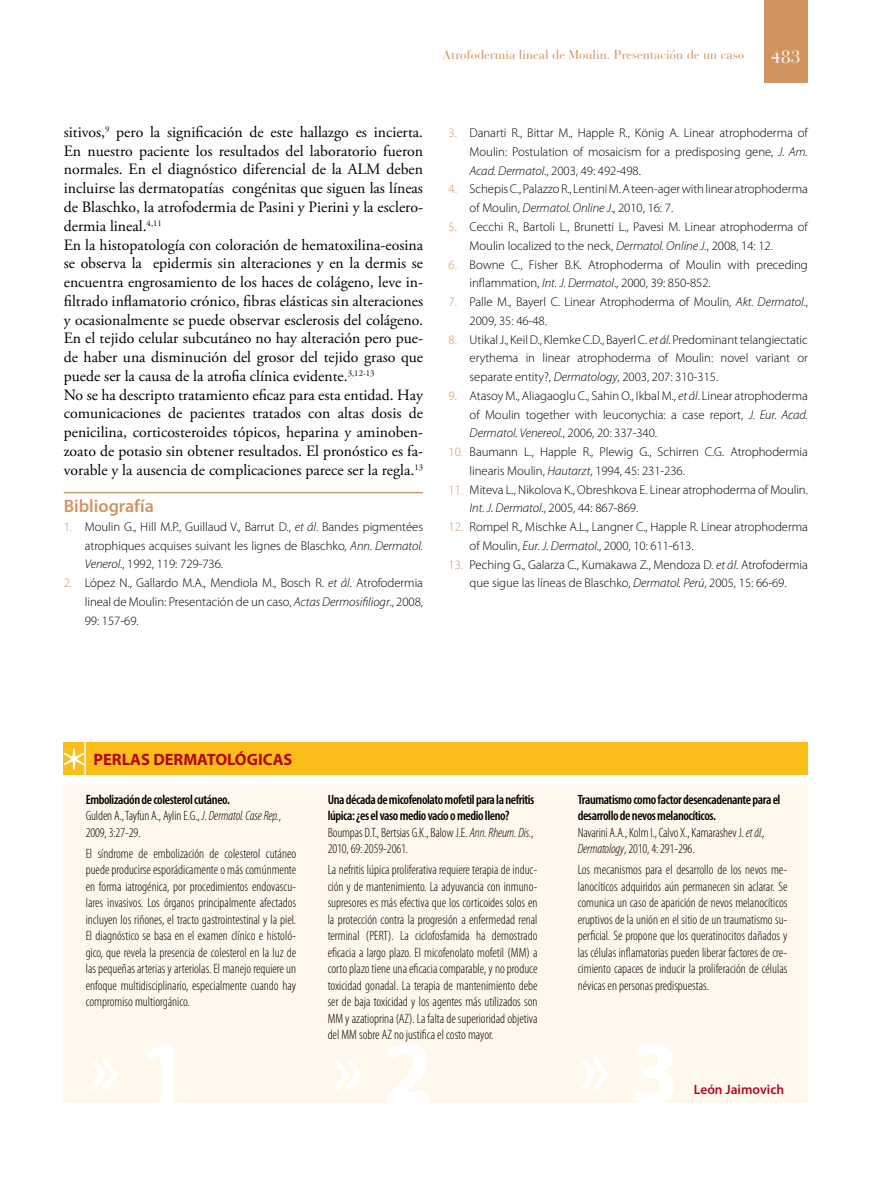
<style>
.page{position:relative;width:893px;height:1191px;background:#fff}
.page>*{position:absolute;margin:0;border:0;box-sizing:border-box;transform-origin:0 0}
.t1{font:600 18px "Myriad Pro";color:#d1945f}
.t2{font:18px "Bauer Bodoni";color:#fff}
.t3{font:700 16.5px "Myriad Pro";color:#b3071b}
.t4{font:15.75px/18.8px "Adobe Garamond Pro";color:#000}
.t5{font:300 condensed 13.5px/16.5px "Myriad Pro";color:#000;text-align:justify}
.t6{font:600 condensed 13.5px/16.5px "Myriad Pro";letter-spacing:-.03em;color:#000}
.t7{font:600 13.5px "Myriad Pro";color:#b3071b}
.t8{font:300 12.75px/18.8px "Myriad Pro";letter-spacing:-.005em;color:#000}
.t9{font:12.75px "Bauer Bodoni";color:#d1945f}
.s1{color:#d1945f}
.s2{font-style:italic}
.s3{font-weight:600}
.s4{font-weight:300}
.s5{font-weight:300;font-style:italic}
</style>
<div class="page">
<div style="left:764px;top:0;width:44px;height:82px;background:#d1945f"></div>
<hr style="left:64px;top:492px;width:359px;height:1px;background:#d1945f">
<div style="left:64px;top:784px;width:744px;height:319px;background:#fff9ed"></div>
<div style="left:64px;top:742px;width:744px;height:32px;background:#fbbd1a"></div>
<svg style="left:64px;top:748px;width:20px;height:21px"></svg>
<hr style="left:84px;top:742px;width:2px;height:34px;background:#fff">
<p class="t9" style="left:443px;top:47px;width:303px">Atrofodermia lineal de Moulin. Presentación de un caso</p>
<h1 class="t2" style="left:771px;top:46px;width:32px">483</h1>
<p class="t4" style="left:64px;top:123px;width:361px">sitivos,<sup>9</sup> pero la significación de este hallazgo es incierta.<br>En nuestro paciente los resultados del laboratorio fueron normales. En el diagnóstico diferencial de la ALM deben incluirse las dermatopatías congénitas que siguen las líneas de Blaschko, la atrofodermia de Pasini y Pierini y la esclero&shy;dermia lineal.<sup>4,11<br></sup>En la histopatología con coloración de hematoxilina-eosina se observa la epidermis sin alteraciones y en la dermis se encuentra engrosamiento de los haces de colágeno, leve in&shy;filtrado inflamatorio crónico, fibras elásticas sin alteraciones y ocasionalmente se puede observar esclerosis del colágeno.<br>En el tejido celular subcutáneo no hay alteración pero pue&shy;de haber una disminución del grosor del tejido graso que puede ser la causa de la atrofia clínica evidente.<sup>3,12-13<br></sup>No se ha descripto tratamiento eficaz para esta entidad. Hay comunicaciones de pacientes tratados con altas dosis de penicilina, corticosteroides tópicos, heparina y aminoben&shy;zoato de potasio sin obtener resultados. El pronóstico es fa&shy;vorable y la ausencia de complicaciones parece ser la regla.<sup>13</sup></p>
<h1 class="t1" style="left:64px;top:494px;width:92px">Bibliografía</h1>
<p class="t8" style="left:85px;top:517px;width:340px;text-align:justify;text-indent:-21px"><span class="s1">1.</span> Moulin G., Hill M.P., Guillaud V., Barrut D., <span class="s2">et ál</span>. Bandes pigmentées atrophiques acquises suivant les lignes de Blaschko, <span class="s2">Ann. Dermatol.<br>Venerol</span>., 1992, 119: 729-736.</p>
<p class="t8" style="left:85px;top:573px;width:340px;text-align:justify;text-indent:-21px"><span class="s1">2.</span> López N., Gallardo M.A., Mendiola M., Bosch R. <span class="s2">et ál</span>. Atrofodermia lineal de Moulin: Presentación de un caso, <span class="s2">Actas Dermosifiliogr</span>., 2008, 99: 157-69.</p>
<p class="t8" style="left:470px;top:123px;width:340px;text-align:justify;text-indent:-21px"><span class="s1">3.</span> Danarti R., Bittar M., Happle R., König A. Linear atrophoderma of Moulin: Postulation of mosaicism for a predisposing gene, <span class="s2">J. Am.<br>Acad. Dermatol</span>., 2003, 49: 492-498.</p>
<p class="t8" style="left:470px;top:180px;width:340px;text-indent:-21px"><span class="s1">4.</span> Schepis C., Palazzo R., Lentini M. A teen-ager with linear atrophoderma of Moulin, <span class="s2">Dermatol. Online J</span>., 2010, 16: 7.</p>
<p class="t8" style="left:470px;top:217px;width:340px;text-indent:-21px"><span class="s1">5.</span> Cecchi R., Bartoli L., Brunetti L., Pavesi M. Linear atrophoderma of<br>Moulin localized to the neck, <span class="s2">Dermatol. Online J.</span>, 2008, 14: 12.</p>
<p class="t8" style="left:470px;top:255px;width:340px;text-indent:-21px"><span class="s1">6.</span> Bowne C., Fisher B.K. Atrophoderma of Moulin with preceding inflammation, <span class="s2">Int. J. Dermatol</span>., 2000, 39: 850-852.</p>
<p class="t8" style="left:470px;top:292px;width:340px;text-indent:-21px"><span class="s1">7.</span> Palle M., Bayerl C. Linear Atrophoderma of Moulin, <span class="s2">Akt. Dermatol</span>.,<br>2009, 35: 46-48.</p>
<p class="t8" style="left:470px;top:330px;width:340px;text-align:justify;text-indent:-21px"><span class="s1">8.</span> Utikal J., Keil D., Klemke C.D., Bayerl C. <span class="s2">et ál</span>. Predominant telangiectatic erythema in linear atrophoderma of Moulin: novel variant or separate entity?, <span class="s2">Dermatology</span>, 2003, 207: 310-315.</p>
<p class="t8" style="left:470px;top:386px;width:340px;text-align:justify;text-indent:-21px"><span class="s1">9.</span> Atasoy M., Aliagaoglu C., Sahin O., Ikbal M., <span class="s2">et ál</span>. Linear atrophoderma of Moulin together with leuconychia: a case report, <span class="s2">J. Eur. Acad.<br>Dermatol. Venereol.</span>, 2006, 20: 337-340.</p>
<p class="t8" style="left:470px;top:442px;width:340px;text-indent:-21px"><span class="s1">10.</span> Baumann L., Happle R., Plewig G., Schirren C.G. Atrophodermia linearis Moulin, <span class="s2">Hautarzt</span>, 1994, 45: 231-236.</p>
<p class="t8" style="left:470px;top:480px;width:340px;text-indent:-21px"><span class="s1">11.</span> Miteva L., Nikolova K., Obreshkova E. Linear atrophoderma of Moulin.<br><span class="s2">Int. J. Dermatol</span>., 2005, 44: 867-869.</p>
<p class="t8" style="left:470px;top:517px;width:340px;text-indent:-21px"><span class="s1">12.</span> Rompel R., Mischke A.L., Langner C., Happle R. Linear atrophoderma of Moulin, <span class="s2">Eur. J. Dermatol</span>., 2000, 10: 611-613.</p>
<p class="t8" style="left:449px;top:555px;width:361px;text-align:center"><span class="s1">13.</span> Peching G., Galarza C., Kumakawa Z., Mendoza D. <span class="s2">et ál</span>. Atrofodermia que sigue las líneas de Blaschko, <span class="s2">Dermatol. Perú</span>, 2005, 15: 66-69.</p>
<p class="t3" style="left:94px;top:748px;width:200px">PERLAS DERMATOLÓGICAS</p>
<p class="t5" style="left:86px;top:791px;width:197px;text-align:left"><span class="s3">Embolización de colesterol cutáneo.<br></span>Gulden A., Tayfun A., Aylin E.G., <span class="s2">J. Dermatol. Case Rep.</span>,<br>2009, 3:27-29.</p>
<p class="t5" style="left:86px;top:845px;width:212px">El síndrome de embolización de colesterol cutáneo puede producirse esporádicamente o más comúnmente en forma iatrogénica, por procedimientos endovascu&shy;lares invasivos. Los órganos principalmente afectados incluyen los riñones, el tracto gastrointestinal y la piel.<br>El diagnóstico se basa en el examen clínico e histoló&shy;gico, que revela la presencia de colesterol en la luz de las pequeñas arterias y arteriolas. El manejo requiere un enfoque multidisciplinario, especialmente cuando hay compromiso multiorgánico.</p>
<p class="t6" style="left:328px;top:790px;width:208px">Una década de micofenolato mofetil para la nefritis lúpica: ¿es el vaso medio vacío o medio lleno?<br><span class="s4">Boumpas D.T., Bertsias G.K., Balow J.E.</span> <span class="s5">Ann. Rheum. Dis.</span><span class="s4">, 2010, 69: 2059-2061.</span></p>
<p class="t5" style="left:328px;top:861px;width:211px">La nefritis lúpica proliferativa requiere terapia de induc&shy;ción y de mantenimiento. La adyuvancia con inmuno&shy;supresores es más efectiva que los corticoides solos en la protección contra la progresión a enfermedad renal terminal (PERT). La ciclofosfamida ha demostrado eficacia a largo plazo. El micofenolato mofetil (MM) a corto plazo tiene una eficacia comparable, y no produce toxicidad gonadal. La terapia de mantenimiento debe ser de baja toxicidad y los agentes más utilizados son MM y azatioprina (AZ). La falta de superioridad objetiva del MM sobre AZ no justifica el costo mayor.</p>
<p class="t6" style="left:578px;top:790px;width:204px">Traumatismo como factor desencadenante para el desarrollo de nevos melanocíticos.<br><span class="s4">Navarini A.A., Kolm I., Calvo X., Kamarashev J.</span> <span class="s5">et ál., Dermatology</span><span class="s4">, 2010, 4: 291-296.</span></p>
<p class="t5" style="left:578px;top:861px;width:211px">Los mecanismos para el desarrollo de los nevos me&shy;lanocíticos adquiridos aún permanecen sin aclarar. Se comunica un caso de aparición de nevos melanocíticos eruptivos de la unión en el sitio de un traumatismo su&shy;perficial. Se propone que los queratinocitos dañados y las células inflamatorias pueden liberar factores de cre&shy;cimiento capaces de inducir la proliferación de células névicas en personas predispuestas.</p>
<p class="t7" style="left:694px;top:1080px;width:92px">León Jaimovich</p>
</div>
